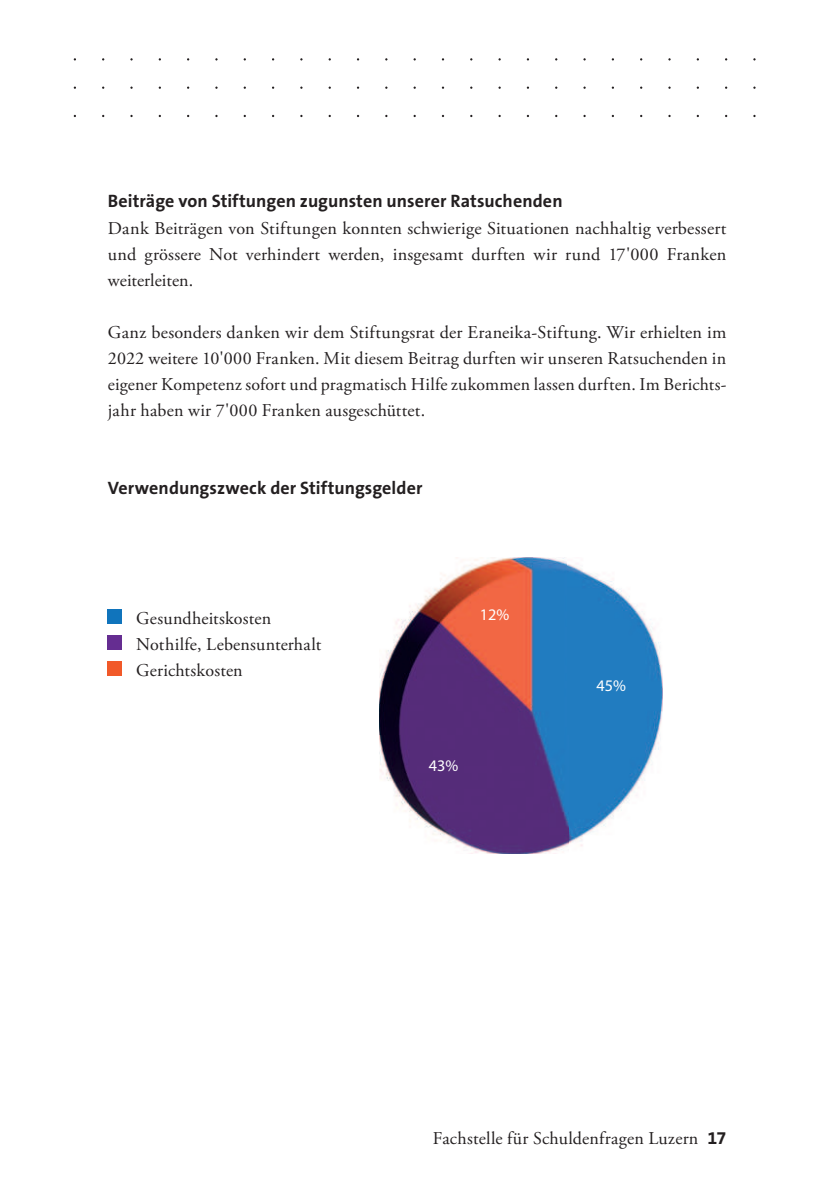
<style>
.page{position:relative;width:840px;height:1191px;background:#fff}
.page>*{position:absolute;margin:0;border:0;box-sizing:border-box;transform-origin:0 0}
.t1{font:18px/26px "Adobe Garamond Pro";letter-spacing:.01em;color:#231f20;text-align:justify}
.t2{font:700 18px "The Sans B7";letter-spacing:.005em;color:#231f20}
.t3{font:16.2px "Myriad Pro";color:#fff}
.s1{font-family:"The Sans B7";font-weight:700}
</style>
<div class="page">
<img style="left:379px;top:557px;width:282px;height:296px">
<div style="left:108px;top:609px;width:14px;height:14px;background:#1074bc"></div>
<div style="left:108px;top:635px;width:14px;height:14px;background:#652d91"></div>
<div style="left:108px;top:661px;width:14px;height:14px;background:#f15929"></div>
<p class="t2" style="left:108px;top:192px;width:456px">Beiträge von Stiftungen zugunsten unserer Ratsuchenden</p>
<p class="t1" style="left:108px;top:215px;width:619px">Dank Beiträgen von Stiftungen konnten schwierige Situationen nachhaltig verbessert und grössere Not verhindert werden, insgesamt durften wir rund 17'000 Franken weiterleiten.</p>
<p class="t1" style="left:108px;top:319px;width:619px">Ganz besonders danken wir dem Stiftungsrat der Eraneika-Stiftung. Wir erhielten im 2022 weitere 10'000 Franken. Mit diesem Beitrag durften wir unseren Ratsuchenden in eigener Kompetenz sofort und pragmatisch Hilfe zukommen lassen durften. Im Berichts&shy;jahr haben wir 7'000 Franken ausgeschüttet.</p>
<p class="t2" style="left:108px;top:478px;width:316px">Verwendungszweck der Stiftungsgelder</p>
<p class="t1" style="left:136px;top:605px;width:136px">Gesundheitskosten</p>
<p class="t3" style="left:479px;top:608px;width:31px">12%</p>
<p class="t1" style="left:136px;top:631px;width:186px">Nothilfe, Lebensunterhalt<br>Gerichtskosten</p>
<p class="t3" style="left:429px;top:759px;width:31px">43%</p>
<p class="t3" style="left:596px;top:679px;width:31px">45%</p>
<p class="t1" style="left:432px;top:1125px;width:295px">Fachstelle für Schuldenfragen Luzern <span class="s1">17</span></p>
</div>
